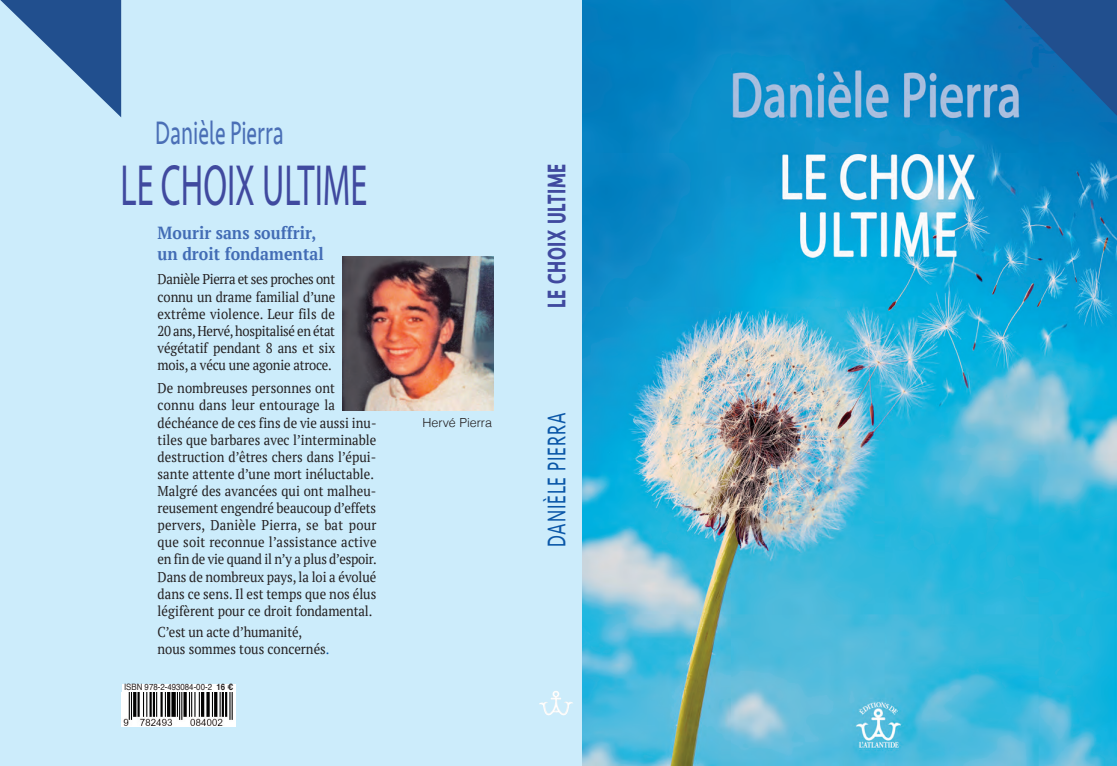
<style>
.page{position:relative;width:1117px;height:766px;background:#fff}
.page>*{position:absolute;margin:0;border:0;box-sizing:border-box;transform-origin:0 0}
.t1{font:58.38px "Myriad Pro";color:#404a9f;scale:.59 1}
.t2{font:33.38px "Seravek";color:#4a6fb6;scale:.65 1}
.t3{font:26.25px "Seravek";letter-spacing:.05em;color:#0a57a8;scale:.65 1}
.t4{font:700 26.25px "Seravek";letter-spacing:.025em;color:#404a9f;scale:.65 1}
.t5{font:700 17.5px/21px "PT Serif";letter-spacing:.005em;color:#426cb5;scale:.91 1}
.t6{font:14.25px/17.1px "PT Serif";letter-spacing:.005em;color:#231f20;scale:.91 1}
.t7{font:300 12.5px "Helvetica";color:#231f20}
.t8{font:8.75px "Helvetica";color:#231f20;scale:.9 1}
.s1{color:#0a57a8}
.s2{font-weight:700}
</style>
<div class="page">
<img style="left:581px;top:0;width:535px;height:765px">
<div style="left:0;top:0;width:581px;height:765px;background:#ccecfb"></div>
<svg style="left:992px;top:0;width:124px;height:132px;background:#1666a7"></svg>
<svg style="left:0;top:0;width:121px;height:117px"></svg>
<img style="left:342px;top:257px;width:151px;height:153px">
<img style="left:539px;top:702px;width:16px;height:11px">
<div style="left:122px;top:683px;width:113px;height:23px;background:#fff"></div>
<img style="left:122px;top:692px;width:113px;height:34px">
<h2 class="t2" style="left:155px;top:113px;width:199px">Danièle Pierra</h2>
<h1 class="t1" style="left:121px;top:163px;width:420px">LE CHOIX ULTIME</h1>
<p class="t5" style="left:157px;top:222px;width:184px">Mourir sans souffrir, un droit fondamental</p>
<p class="t6" style="left:157px;top:270px;width:197px;text-align:justify">Danièle Pierra et ses proches ont connu un drame familial d’une extrême violence. Leur fils de 20 ans, Hervé, hospitalisé en état végétatif pendant 8 ans et six mois, a vécu une agonie atroce.</p>
<p class="t6" style="left:157px;top:379px;width:242px">De nombreuses personnes ont<br>connu dans leur entourage la déchéance de ces fins de vie aussi inu&shy;tiles que barbares avec l’interminable destruction d’êtres chers dans l’épui&shy;sante attente d’une mort inéluctable.<br>Malgré des avancées qui ont malheu&shy;reusement engendré beaucoup d’effets pervers, Danièle Pierra, se bat pour que soit reconnue l’assistance active en fin de vie quand il n’y a plus d’espoir.<br>Dans de nombreux pays, la loi a évolué dans ce sens. Il est temps que nos élus légifèrent pour ce droit fondamental.</p>
<p class="t6" style="left:157px;top:622px;width:190px">C’est un acte d’humanité, nous sommes tous concernés<span class="s1">.</span></p>
<p class="t8" style="left:124px;top:683px;width:123px">ISBN 978-2-493084-00-2 <span class="s2">16 €</span></p>
<p class="t7" style="left:422px;top:417px;width:71px">Hervé Pierra</p>
<h3 class="t4" style="left:541px;top:307px;width:222px;rotate:-90deg">LE CHOIX ULTIME</h3>
<h3 class="t3" style="left:541px;top:546px;width:208px;rotate:-90deg">DANIÈLE PIERRA</h3>
</div>
